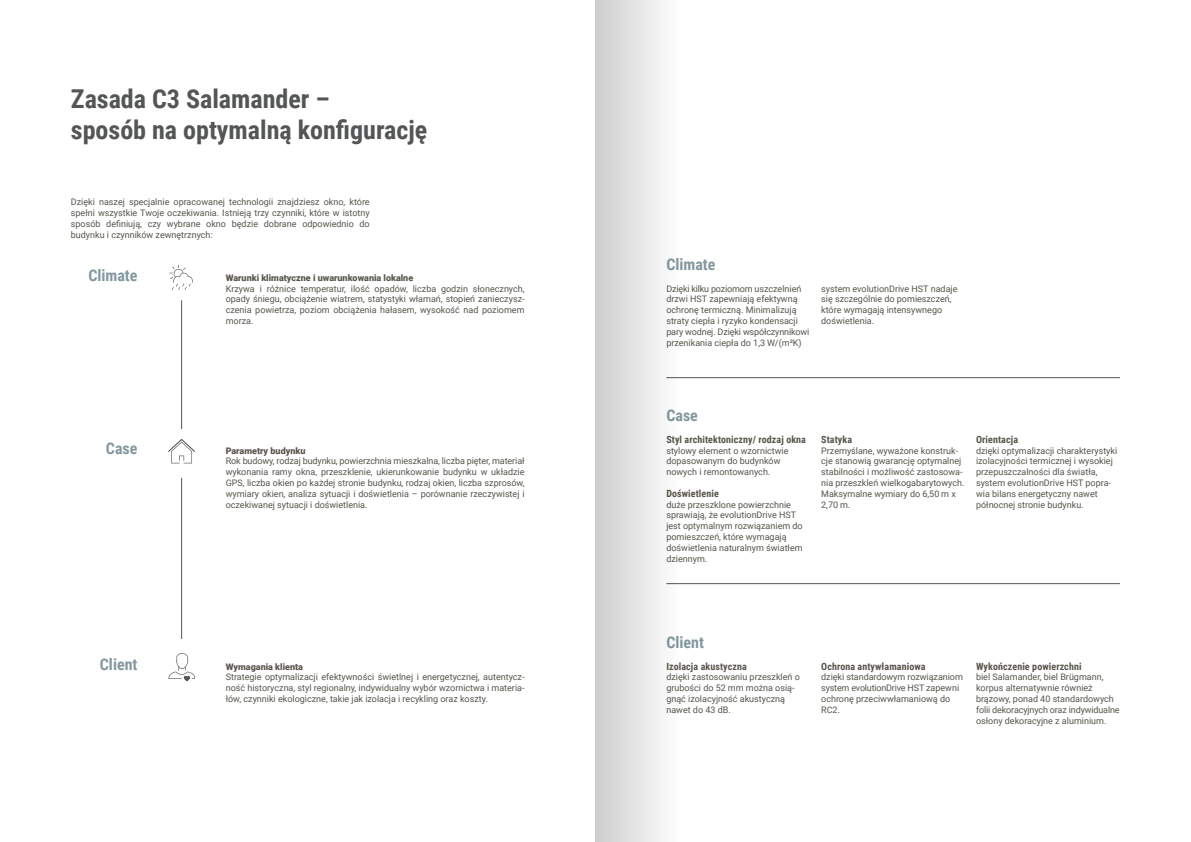
<style>
.page{position:relative;width:1191px;height:842px;background:#fff}
.page>*{position:absolute;margin:0;border:0;box-sizing:border-box;transform-origin:0 0}
.t1{font:700 26px/31.2px "Roboto Condensed";color:#535557}
.t2{font:700 16px "Roboto Condensed";color:#83989e}
.t3{font:700 10px "Roboto Condensed";letter-spacing:.01em;color:#57544b}
.t4{font:9px/10.8px "Roboto";color:#57544b}
.t5{font:900 9px "Roboto";color:#57544b}
</style>
<div class="page">
<hr style="left:181px;top:300px;width:1px;height:129px;background:#535557">
<hr style="left:181px;top:478px;width:1px;height:161px;background:#535557">
<svg style="left:169px;top:265px;width:24px;height:25px"></svg>
<svg style="left:168px;top:439px;width:27px;height:24px"></svg>
<svg style="left:168px;top:653px;width:27px;height:28px"></svg>
<hr style="left:666px;top:583px;width:454px;height:1px;background:#57544b">
<hr style="left:666px;top:377px;width:454px;height:1px;background:#57544b">
<div style="left:595px;top:0;width:85px;height:842px;background:linear-gradient(to right,#cdcdcd,#fefefe)"></div>
<h1 class="t1" style="left:71px;top:82px;width:358px">Zasada C3 Salamander –<br>sposób na optymalną konfigurację</h1>
<p class="t4" style="left:71px;top:196px;width:300px;text-align:justify">Dzięki naszej specjalnie opracowanej technologii znajdziesz okno, które spełni wszystkie Twoje oczekiwania. Istnieją trzy czynniki, które w istotny sposób definiują, czy wybrane okno będzie dobrane odpowiednio do budynku i czynników zewnętrznych:</p>
<h2 class="t2" style="left:88px;top:264px;width:51px">Climate</h2>
<p class="t5" style="left:226px;top:271px;width:189px">Warunki klimatyczne i uwarunkowania lokalne</p>
<p class="t4" style="left:226px;top:283px;width:300px;text-align:justify">Krzywa i różnice temperatur, ilość opadów, liczba godzin słonecznych, opady śniegu, obciążenie wiatrem, statystyki włamań, stopień zanieczysz&shy;czenia powietrza, poziom obciążenia hałasem, wysokość nad poziomem morza.</p>
<h2 class="t2" style="left:106px;top:437px;width:33px">Case</h2>
<p class="t5" style="left:226px;top:444px;width:81px">Parametry budynku</p>
<p class="t4" style="left:226px;top:455px;width:300px;text-align:justify">Rok budowy, rodzaj budynku, powierzchnia mieszkalna, liczba pięter, materiał wykonania ramy okna, przeszklenie, ukierunkowanie budynku w układzie GPS, liczba okien po każdej stronie budynku, rodzaj okien, liczba szprosów, wymiary okien, analiza sytuacji i doświetlenia – porównanie rzeczywistej i oczekiwanej sytuacji i doświetlenia.</p>
<h2 class="t2" style="left:100px;top:653px;width:39px">Client</h2>
<p class="t5" style="left:226px;top:660px;width:79px">Wymagania klienta</p>
<p class="t4" style="left:226px;top:671px;width:300px;text-align:justify">Strategie optymalizacji efektywności świetlnej i energetycznej, autentycz&shy;ność historyczna, styl regionalny, indywidualny wybór wzornictwa i materia&shy;łów, czynniki ekologiczne, takie jak izolacja i recykling oraz koszty.</p>
<h2 class="t2" style="left:666px;top:253px;width:51px">Climate</h2>
<p class="t4" style="left:666px;top:283px;width:144px">Dzięki kilku poziomom uszczelnień drzwi HST zapewniają efektywną ochronę termiczną. Minimalizują straty ciepła i ryzyko kondensacji pary wodnej. Dzięki współczynnikowi przenikania ciepła do 1,3 W/(m²K)</p>
<p class="t4" style="left:821px;top:283px;width:138px">system evolutionDrive HST nadaje się szczególnie do pomieszczeń, które wymagają intensywnego doświetlenia.</p>
<h2 class="t2" style="left:666px;top:404px;width:33px">Case</h2>
<p class="t3" style="left:666px;top:432px;width:141px">Styl architektoniczny/ rodzaj okna</p>
<p class="t4" style="left:666px;top:445px;width:124px">stylowy element o wzornictwie dopasowanym do budynków nowych i remontowanych.</p>
<p class="t3" style="left:666px;top:486px;width:54px">Doświetlenie</p>
<p class="t4" style="left:666px;top:499px;width:138px">duże przeszklone powierzchnie sprawiają, że evolutionDrive HST jest optymalnym rozwiązaniem do pomieszczeń, które wymagają doświetlenia naturalnym światłem dziennym.</p>
<p class="t3" style="left:821px;top:432px;width:32px">Statyka</p>
<p class="t4" style="left:821px;top:445px;width:145px">Przemyślane, wyważone konstruk&shy;cje stanowią gwarancję optymalnej stabilności i możliwość zastosowa&shy;nia przeszkleń wielkogabarytowych.<br>Maksymalne wymiary do 6,50 m x<br>2,70 m.</p>
<p class="t3" style="left:976px;top:432px;width:44px">Orientacja</p>
<p class="t4" style="left:976px;top:445px;width:143px">dzięki optymalizacji charakterystyki izolacyjności termicznej i wysokiej przepuszczalności dla światła, system evolutionDrive HST popra&shy;wia bilans energetyczny nawet północnej stronie budynku.</p>
<h2 class="t2" style="left:666px;top:631px;width:39px">Client</h2>
<p class="t3" style="left:666px;top:659px;width:82px">Izolacja akustyczna</p>
<p class="t4" style="left:666px;top:671px;width:135px">dzięki zastosowaniu przeszkleń o grubości do 52 mm można osią&shy;gnąć izolacyjność akustyczną nawet do 43 dB.</p>
<p class="t3" style="left:821px;top:659px;width:106px">Ochrona antywłamaniowa</p>
<p class="t4" style="left:821px;top:671px;width:143px">dzięki standardowym rozwiązaniom system evolutionDrive HST zapewni ochronę przeciwwłamaniową do<br>RC2.</p>
<p class="t3" style="left:976px;top:659px;width:107px">Wykończenie powierzchni</p>
<p class="t4" style="left:976px;top:671px;width:145px">biel Salamander, biel Brügmann, korpus alternatywnie również brązowy, ponad 40 standardowych folii dekoracyjnych oraz indywidualne osłony dekoracyjne z aluminium.</p>
</div>
